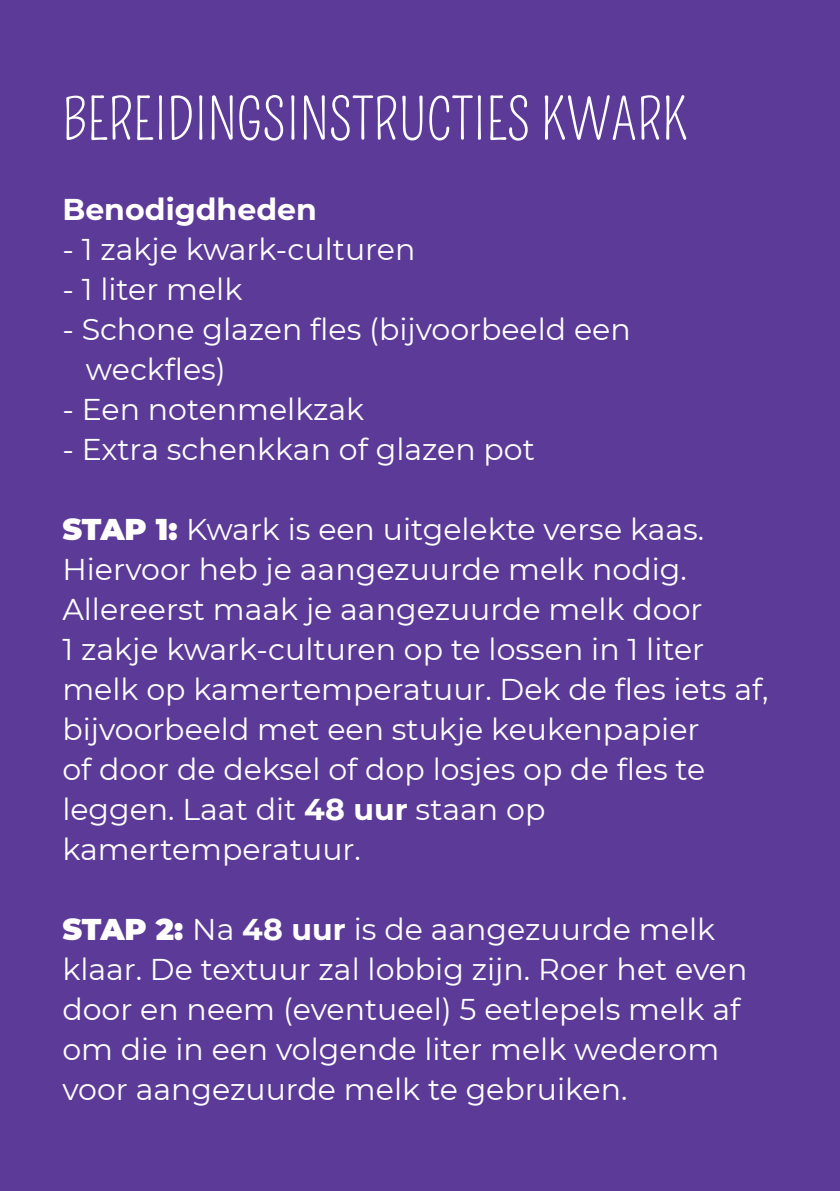
<style>
.page{position:relative;width:840px;height:1191px;background:#fff}
.page>*{position:absolute;margin:0;border:0;box-sizing:border-box;transform-origin:0 0}
.t1{font:56px "Pompiere";color:#fff}
.t2{font:30px/40px "Montserrat";color:#fff}
.t3{font:700 30px "Montserrat";color:#fff}
.s1{font-weight:900}
.s2{font-weight:700}
</style>
<div class="page">
<div style="left:0;top:0;width:839px;height:1191px;background:#5c3a97"></div>
<h1 class="t1" style="left:62px;top:88px;width:626px">BEREIDINGSINSTRUCTIES KWARK</h1>
<p class="t3" style="left:62px;top:196px;width:256px">Benodigdheden</p>
<p class="t2" style="left:62px;top:232px;width:354px">- 1 zakje kwark-culturen</p>
<p class="t2" style="left:62px;top:272px;width:181px">- 1 liter melk</p>
<p class="t2" style="left:86px;top:308px;width:546px;text-indent:-24px">- Schone glazen fles (bijvoorbeeld een weckfles)</p>
<p class="t2" style="left:62px;top:392px;width:303px">- Een notenmelkzak</p>
<p class="t2" style="left:62px;top:428px;width:474px">- Extra schenkkan of glazen pot</p>
<p class="t2" style="left:62px;top:508px;width:707px"><span class="s1">STAP 1:</span> Kwark is een uitgelekte verse kaas.<br>Hiervoor heb je aangezuurde melk nodig.<br>Allereerst maak je aangezuurde melk door<br>1 zakje kwark-culturen op te lossen in 1 liter melk op kamertemperatuur. Dek de fles iets af, bijvoorbeeld met een stukje keukenpapier<br>of door de deksel of dop losjes op de fles te leggen. Laat dit <span class="s2">48 uur</span> staan op kamertemperatuur.</p>
<p class="t2" style="left:62px;top:912px;width:686px"><span class="s1">STAP 2:</span> Na <span class="s2">48 uur</span> is de aangezuurde melk klaar. De textuur zal lobbig zijn. Roer het even door en neem (eventueel) 5 eetlepels melk af om die in een volgende liter melk wederom voor aangezuurde melk te gebruiken.</p>
</div>
